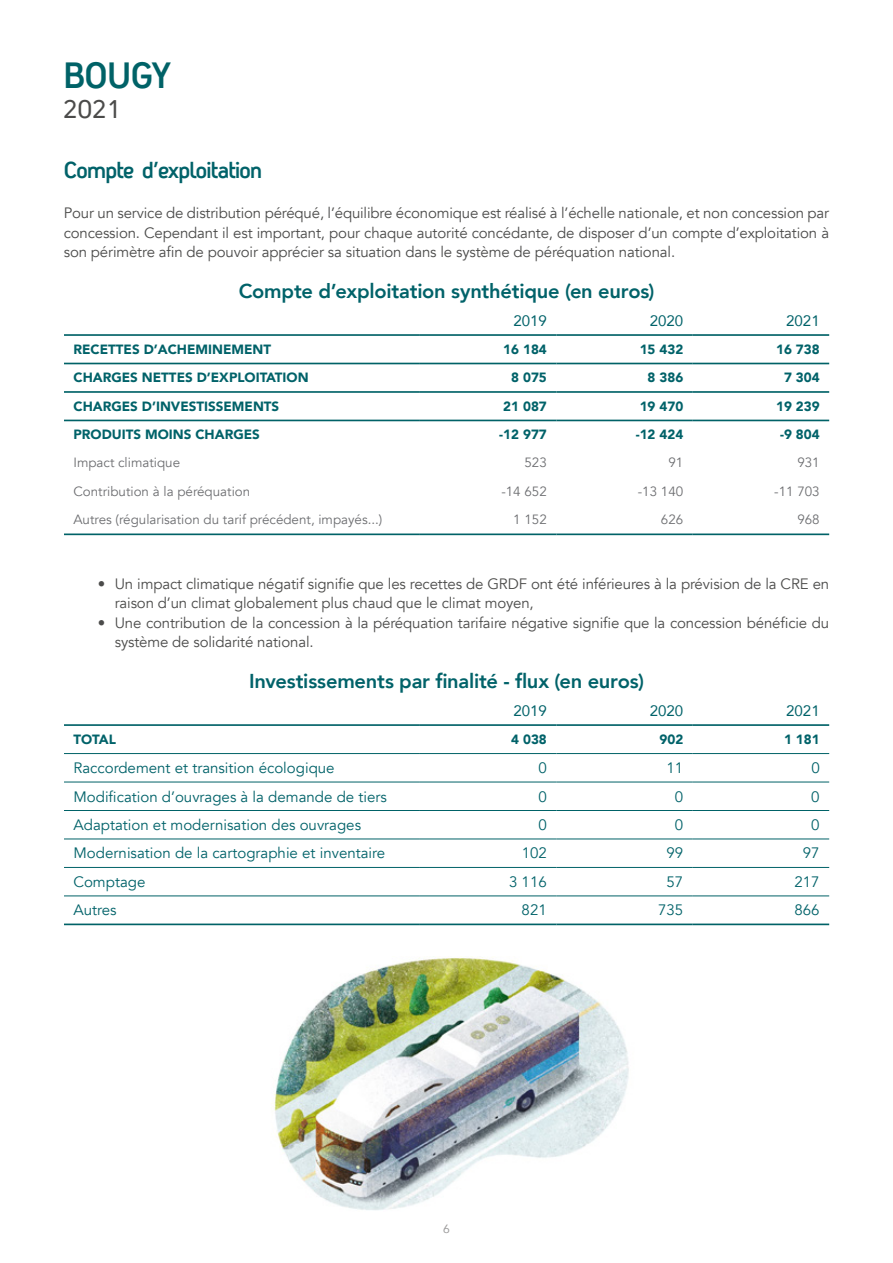
<style>
.page{position:relative;width:893px;height:1263px;background:#fff}
.page>*{position:absolute;margin:0;border:0;box-sizing:border-box;transform-origin:0 0}
.t1{font:700 35.55px "Antagometrica BTW01";letter-spacing:-.025em;color:#006267}
.t2{font:24.75px "Antagometrica BTW01 Regular 2";color:#4b4b4a}
.t3{font:700 22.5px "Antagometrica BTW01";letter-spacing:-.03em;color:#006269}
.t4{font:800 20.1px "Avenir";letter-spacing:-.01em;color:#006269}
.t5{font:15px/19.5px "Avenir";letter-spacing:-.01em;color:#4b4b4a}
.t6{font:15px "Avenir";color:#006269}
.t7{font:15px "Avenir";color:#006269}
.t8{font:900 13.35px "Avenir";color:#006269}
.t9{font:13.35px "Avenir";color:#6d6e71}
.t10{font:12px "Avenir";color:#9d9c9c}
</style>
<div class="page">
<svg style="left:64px;top:362px;width:765px;height:60px"></svg>
<hr style="left:64px;top:533px;width:356px;height:2px;background:#006267">
<hr style="left:420px;top:533px;width:136px;height:2px;background:#006267">
<hr style="left:556px;top:533px;width:137px;height:2px;background:#006267">
<hr style="left:693px;top:533px;width:136px;height:2px;background:#006267">
<hr style="left:64px;top:334px;width:356px;height:2px;background:#006267">
<hr style="left:420px;top:334px;width:136px;height:2px;background:#006267">
<hr style="left:556px;top:334px;width:137px;height:2px;background:#006267">
<hr style="left:693px;top:334px;width:136px;height:2px;background:#006267">
<hr style="left:64px;top:363px;width:356px;height:1px;background:#006267">
<hr style="left:420px;top:363px;width:136px;height:1px;background:#006267">
<hr style="left:556px;top:363px;width:137px;height:1px;background:#006267">
<hr style="left:693px;top:363px;width:136px;height:1px;background:#006267">
<hr style="left:64px;top:391px;width:356px;height:2px;background:#006267">
<hr style="left:420px;top:391px;width:136px;height:2px;background:#006267">
<hr style="left:556px;top:391px;width:137px;height:2px;background:#006267">
<hr style="left:693px;top:391px;width:136px;height:2px;background:#006267">
<hr style="left:64px;top:420px;width:356px;height:1px;background:#006267">
<hr style="left:420px;top:420px;width:136px;height:1px;background:#006267">
<hr style="left:556px;top:420px;width:137px;height:1px;background:#006267">
<hr style="left:693px;top:420px;width:136px;height:1px;background:#006267">
<svg style="left:64px;top:754px;width:765px;height:142px"></svg>
<hr style="left:64px;top:923px;width:356px;height:2px;background:#006267">
<hr style="left:420px;top:923px;width:136px;height:2px;background:#006267">
<hr style="left:556px;top:923px;width:137px;height:2px;background:#006267">
<hr style="left:693px;top:923px;width:136px;height:2px;background:#006267">
<hr style="left:64px;top:724px;width:356px;height:2px;background:#006267">
<hr style="left:420px;top:724px;width:136px;height:2px;background:#006267">
<hr style="left:556px;top:724px;width:137px;height:2px;background:#006267">
<hr style="left:693px;top:724px;width:136px;height:2px;background:#006267">
<hr style="left:64px;top:753px;width:356px;height:1px;background:#006267">
<hr style="left:420px;top:753px;width:136px;height:1px;background:#006267">
<hr style="left:556px;top:753px;width:137px;height:1px;background:#006267">
<hr style="left:693px;top:753px;width:136px;height:1px;background:#006267">
<hr style="left:64px;top:782px;width:356px;height:1px;background:#006267">
<hr style="left:420px;top:782px;width:136px;height:1px;background:#006267">
<hr style="left:556px;top:782px;width:137px;height:1px;background:#006267">
<hr style="left:693px;top:782px;width:136px;height:1px;background:#006267">
<hr style="left:64px;top:810px;width:356px;height:1px;background:#006267">
<hr style="left:420px;top:810px;width:136px;height:1px;background:#006267">
<hr style="left:556px;top:810px;width:137px;height:1px;background:#006267">
<hr style="left:693px;top:810px;width:136px;height:1px;background:#006267">
<hr style="left:64px;top:839px;width:356px;height:1px;background:#006267">
<hr style="left:420px;top:839px;width:136px;height:1px;background:#006267">
<hr style="left:556px;top:839px;width:137px;height:1px;background:#006267">
<hr style="left:693px;top:839px;width:136px;height:1px;background:#006267">
<hr style="left:64px;top:867px;width:356px;height:1px;background:#006267">
<hr style="left:420px;top:867px;width:136px;height:1px;background:#006267">
<hr style="left:556px;top:867px;width:137px;height:1px;background:#006267">
<hr style="left:693px;top:867px;width:136px;height:1px;background:#006267">
<hr style="left:64px;top:896px;width:356px;height:1px;background:#006267">
<hr style="left:420px;top:896px;width:136px;height:1px;background:#006267">
<hr style="left:556px;top:896px;width:137px;height:1px;background:#006267">
<hr style="left:693px;top:896px;width:136px;height:1px;background:#006267">
<img style="left:272px;top:957px;width:357px;height:253px">
<h1 class="t1" style="left:63px;top:54px;width:109px">BOUGY</h1>
<h2 class="t2" style="left:63px;top:95px;width:60px">2021</h2>
<h3 class="t3" style="left:64px;top:157px;width:200px">Compte d’exploitation</h3>
<p class="t5" style="left:64px;top:204px;width:767px;text-align:justify">Pour un service de distribution péréqué, l’équilibre économique est réalisé à l’échelle nationale, et non concession par concession. Cependant il est important, pour chaque autorité concédante, de disposer d’un compte d’exploitation à son périmètre afin de pouvoir apprécier sa situation dans le système de péréquation national.</p>
<h3 class="t4" style="left:239px;top:275px;width:417px">Compte d’exploitation synthétique (en euros)</h3>
<p class="t7" style="left:513px;top:309px;width:35px">2019</p>
<p class="t7" style="left:650px;top:309px;width:35px">2020</p>
<p class="t7" style="left:786px;top:309px;width:35px">2021</p>
<p class="t8" style="left:73px;top:338px;width:199px">RECETTES D’ACHEMINEMENT</p>
<p class="t8" style="left:503px;top:338px;width:45px">16 184</p>
<p class="t8" style="left:640px;top:338px;width:45px">15 432</p>
<p class="t8" style="left:776px;top:338px;width:45px">16 738</p>
<p class="t8" style="left:73px;top:366px;width:237px">CHARGES NETTES D’EXPLOITATION</p>
<p class="t8" style="left:511px;top:366px;width:37px">8 075</p>
<p class="t8" style="left:648px;top:366px;width:37px">8 386</p>
<p class="t8" style="left:784px;top:366px;width:37px">7 304</p>
<p class="t8" style="left:73px;top:395px;width:207px">CHARGES D’INVESTISSEMENTS</p>
<p class="t8" style="left:503px;top:395px;width:45px">21 087</p>
<p class="t8" style="left:640px;top:395px;width:45px">19 470</p>
<p class="t8" style="left:776px;top:395px;width:45px">19 239</p>
<p class="t8" style="left:73px;top:423px;width:188px">PRODUITS MOINS CHARGES</p>
<p class="t8" style="left:499px;top:423px;width:49px">-12 977</p>
<p class="t8" style="left:636px;top:423px;width:49px">-12 424</p>
<p class="t8" style="left:780px;top:423px;width:41px">-9 804</p>
<p class="t9" style="left:73px;top:455px;width:108px">Impact climatique</p>
<p class="t9" style="left:524px;top:455px;width:24px">523</p>
<p class="t9" style="left:668px;top:455px;width:16px">91</p>
<p class="t9" style="left:797px;top:455px;width:24px">931</p>
<p class="t9" style="left:73px;top:483px;width:178px">Contribution à la péréquation</p>
<p class="t9" style="left:501px;top:483px;width:47px">-14 652</p>
<p class="t9" style="left:638px;top:483px;width:47px">-13 140</p>
<p class="t9" style="left:774px;top:483px;width:47px">-11 703</p>
<p class="t9" style="left:73px;top:512px;width:310px">Autres (régularisation du tarif précédent, impayés...)</p>
<p class="t9" style="left:513px;top:512px;width:35px">1 152</p>
<p class="t9" style="left:661px;top:512px;width:24px">626</p>
<p class="t9" style="left:797px;top:512px;width:24px">968</p>
<p class="t5" style="left:115px;top:574px;width:716px;text-indent:-17px">• Un impact climatique négatif signifie que les recettes de GRDF ont été inférieures à la prévision de la CRE en raison d’un climat globalement plus chaud que le climat moyen,</p>
<p class="t5" style="left:115px;top:613px;width:716px;text-indent:-17px">• Une contribution de la concession à la péréquation tarifaire négative signifie que la concession bénéficie du système de solidarité national.</p>
<h3 class="t4" style="left:249px;top:665px;width:396px">Investissements par finalité - flux (en euros)</h3>
<p class="t7" style="left:513px;top:699px;width:35px">2019</p>
<p class="t7" style="left:650px;top:699px;width:35px">2020</p>
<p class="t7" style="left:786px;top:699px;width:35px">2021</p>
<p class="t8" style="left:73px;top:728px;width:44px">TOTAL</p>
<p class="t8" style="left:511px;top:728px;width:37px">4 038</p>
<p class="t8" style="left:659px;top:728px;width:25px">902</p>
<p class="t8" style="left:784px;top:728px;width:37px">1 181</p>
<p class="t6" style="left:73px;top:759px;width:263px">Raccordement et transition écologique</p>
<p class="t6" style="left:538px;top:759px;width:10px">0</p>
<p class="t6" style="left:666px;top:759px;width:18px">11</p>
<p class="t6" style="left:811px;top:759px;width:10px">0</p>
<p class="t6" style="left:73px;top:787px;width:315px">Modification d’ouvrages à la demande de tiers</p>
<p class="t6" style="left:538px;top:787px;width:10px">0</p>
<p class="t6" style="left:675px;top:787px;width:10px">0</p>
<p class="t6" style="left:811px;top:787px;width:10px">0</p>
<p class="t6" style="left:73px;top:816px;width:289px">Adaptation et modernisation des ouvrages</p>
<p class="t6" style="left:538px;top:816px;width:10px">0</p>
<p class="t6" style="left:675px;top:816px;width:10px">0</p>
<p class="t6" style="left:811px;top:816px;width:10px">0</p>
<p class="t6" style="left:73px;top:844px;width:313px">Modernisation de la cartographie et inventaire</p>
<p class="t6" style="left:522px;top:844px;width:27px">102</p>
<p class="t6" style="left:666px;top:844px;width:18px">99</p>
<p class="t6" style="left:803px;top:844px;width:18px">97</p>
<p class="t6" style="left:73px;top:873px;width:73px">Comptage</p>
<p class="t6" style="left:509px;top:873px;width:39px">3 116</p>
<p class="t6" style="left:666px;top:873px;width:18px">57</p>
<p class="t6" style="left:794px;top:873px;width:27px">217</p>
<p class="t6" style="left:73px;top:901px;width:45px">Autres</p>
<p class="t6" style="left:522px;top:901px;width:27px">821</p>
<p class="t6" style="left:658px;top:901px;width:27px">735</p>
<p class="t6" style="left:794px;top:901px;width:27px">866</p>
<p class="t10" style="left:443px;top:1219px;width:8px">6</p>
</div>
